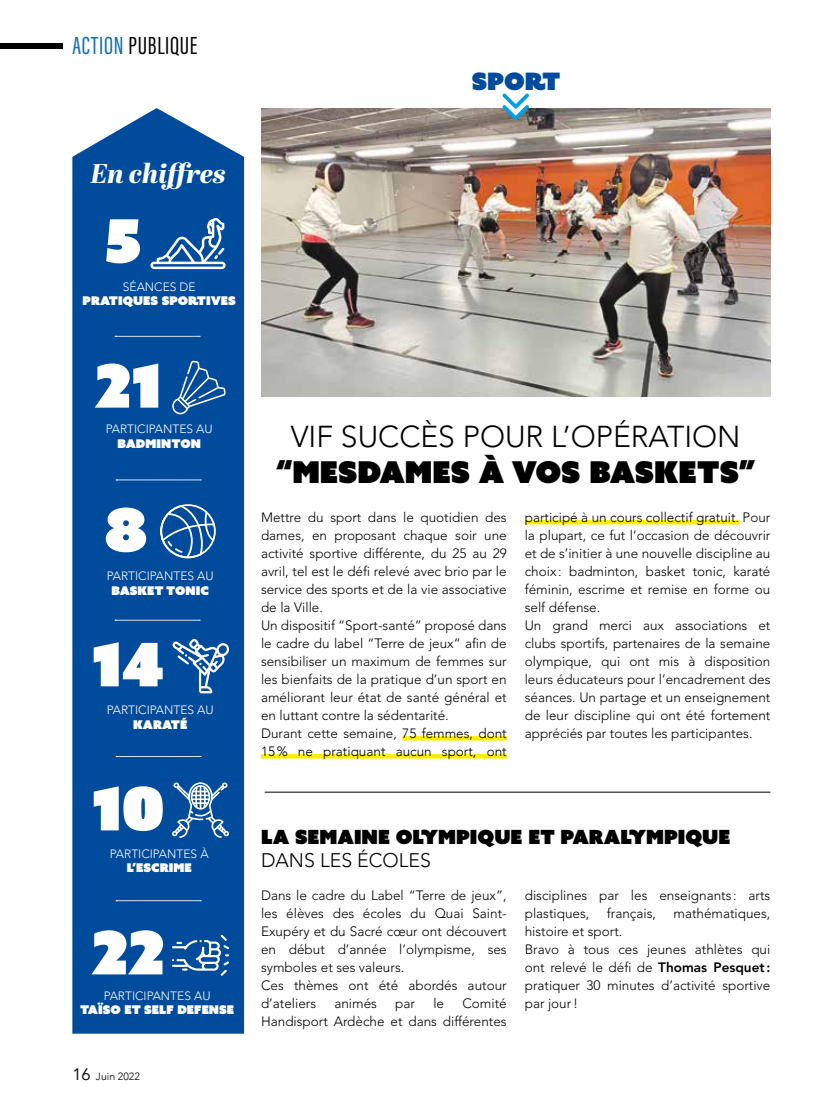
<style>
.page{position:relative;width:830px;height:1106px;background:#fff}
.page>*{position:absolute;margin:0;border:0;box-sizing:border-box;transform-origin:0 0}
.t1{font:60px "Azo Sans Uber";color:#fff}
.t2{font:300 30px "Avenir LT Std";color:#000}
.t3{font:30px "Azo Sans Uber";color:#000}
.t4{font:italic 800 27px "Abril Display";letter-spacing:-.005em;color:#fff}
.t5{font:25.5px "Acumin Pro Extra Cond";letter-spacing:.03em;color:#000}
.t6{font:24px "Azo Sans Uber";color:#004b9c}
.t7{font:19.5px "Azo Sans Uber";color:#000}
.t8{font:300 19.5px "Avenir LT Std";color:#000}
.t9{font:16.5px "Avenir";color:#000}
.t10{font:300 13.5px/18px "Avenir LT Std";color:#000}
.t11{font:300 13.5px "Avenir";color:#000}
.t12{font:300 12px "Avenir LT Std";color:#fff}
.t13{font:12px "Azo Sans Uber";color:#fff}
.t14{font:300 10.5px "Avenir";color:#000}
.s1{color:#0e6eb6}
.s2{font-family:"Avenir"}
.s3{font-family:"Avenir LT Std"}
.s4{font-weight:800}
</style>
<div class="page">
<div style="left:0;top:43px;width:63px;height:6px;background:#000"></div>
<svg style="left:402px;top:736px;width:104px;height:4px"></svg>
<svg style="left:261px;top:754px;width:245px;height:4px"></svg>
<hr style="left:524px;top:520px;width:214px;height:4px;background:#fe0">
<div style="left:72px;top:108px;width:172px;height:925px;background:#004b9c"></div>
<svg style="left:115px;top:336px;width:85px;height:1px"></svg>
<svg style="left:116px;top:479px;width:85px;height:1px"></svg>
<svg style="left:115px;top:620px;width:85px;height:1px"></svg>
<svg style="left:116px;top:756px;width:85px;height:1px"></svg>
<svg style="left:116px;top:900px;width:85px;height:1px"></svg>
<img style="left:261px;top:108px;width:509px;height:288px">
<hr style="left:264px;top:792px;width:506px;height:1px;background:#000">
<svg style="left:150px;top:218px;width:75px;height:51px"></svg>
<svg style="left:172px;top:361px;width:53px;height:53px;background:#2766ab"></svg>
<svg style="left:160px;top:504px;width:56px;height:54px;background:#3a73b2"></svg>
<svg style="left:172px;top:638px;width:57px;height:55px"></svg>
<svg style="left:171px;top:782px;width:59px;height:55px;background:#437ab5"></svg>
<svg style="left:172px;top:934px;width:57px;height:41px;background:#3a74b2"></svg>
<svg style="left:501px;top:93px;width:30px;height:27px"></svg>
<h3 class="t5" style="left:72px;top:30px;width:126px"><span class="s1">ACTION</span> PUBLIQUE</h3>
<h3 class="t6" style="left:471px;top:65px;width:90px">SPORT</h3>
<h3 class="t4" style="left:91px;top:154px;width:136px">En chiffres</h3>
<h1 class="t1" style="left:105px;top:201px;width:38px">5</h1>
<p class="t12" style="left:123px;top:280px;width:74px">SÉANCES DE</p>
<p class="t13" style="left:82px;top:293px;width:155px">PRATIQUES SPORTIVES</p>
<h1 class="t1" style="left:94px;top:346px;width:68px">21</h1>
<p class="t12" style="left:106px;top:422px;width:108px">PARTICIPANTES AU</p>
<p class="t13" style="left:118px;top:435px;width:85px">BADMINTON</p>
<h1 class="t1" style="left:104px;top:490px;width:45px">8</h1>
<p class="t12" style="left:107px;top:569px;width:108px">PARTICIPANTES AU</p>
<p class="t13" style="left:112px;top:582px;width:99px">BASKET TONIC</p>
<h1 class="t1" style="left:91px;top:624px;width:74px">14</h1>
<p class="t12" style="left:107px;top:703px;width:108px">PARTICIPANTES AU</p>
<p class="t13" style="left:133px;top:716px;width:56px">KARATÉ</p>
<h1 class="t1" style="left:91px;top:768px;width:74px">10</h1>
<p class="t12" style="left:110px;top:846px;width:100px">PARTICIPANTES À</p>
<p class="t13" style="left:127px;top:860px;width:66px">L’ESCRIME</p>
<h1 class="t1" style="left:91px;top:912px;width:75px">22</h1>
<p class="t12" style="left:104px;top:988px;width:108px">PARTICIPANTES AU</p>
<p class="t13" style="left:80px;top:1002px;width:155px">TAÏSO ET SELF DEFENSE</p>
<p class="t9" style="left:72px;top:1064px;width:20px">16</p>
<p class="t14" style="left:96px;top:1070px;width:45px">Juin 2022</p>
<h2 class="t2" style="left:291px;top:418px;width:451px">VIF SUCCÈS POUR L’OPÉRATION</h2>
<h2 class="t3" style="left:276px;top:452px;width:480px">“MESDAMES À VOS BASKETS”</h2>
<p class="t10" style="left:261px;top:508px;width:247px">Mettre du sport dans le quotidien des dames, en proposant chaque soir une activité sportive différente, du 25 au 29 avril, tel est le défi relevé avec brio par le service des sports et de la vie associative de la Ville.<br>Un dispositif “Sport-santé” proposé dans le cadre du label “Terre de jeux” afin de sensibiliser un maximum de femmes sur les bienfaits de la pratique d’un sport en améliorant leur état de santé général et en luttant contre la sédentarité.<br>Durant cette semaine, <span class="s2">75 femmes, dont</span></p>
<p class="t11" style="left:261px;top:743px;width:247px">15% ne pratiquant aucun sport, ont</p>
<p class="t11" style="left:524px;top:509px;width:247px">participé à un cours collectif gratuit. <span class="s3">Pour</span></p>
<p class="t10" style="left:524px;top:526px;width:247px">la plupart, ce fut l’occasion de découvrir et de s’initier à une nouvelle discipline au choix : badminton, basket tonic, karaté féminin, escrime et remise en forme ou self défense.<br>Un grand merci aux associations et clubs sportifs, partenaires de la semaine olympique, qui ont mis à disposition leurs éducateurs pour l’encadrement des séances. Un partage et un enseignement de leur discipline qui ont été fortement appréciés par toutes les participantes.</p>
<h3 class="t7" style="left:261px;top:823px;width:470px">LA SEMAINE OLYMPIQUE ET PARALYMPIQUE</h3>
<h3 class="t8" style="left:261px;top:849px;width:171px">DANS LES ÉCOLES</h3>
<p class="t10" style="left:261px;top:886px;width:247px">Dans le cadre du Label “Terre de jeux”, les élèves des écoles du Quai Saint-<br>Exupéry et du Sacré cœur ont découvert en début d’année l’olympisme, ses symboles et ses valeurs.<br>Ces thèmes ont été abordés autour d’ateliers</p>
<p class="t10" style="left:524px;top:886px;width:247px">disciplines par les enseignants : arts plastiques,</p>
<p class="t10" style="left:606px;top:904px;width:51px">français,</p>
<p class="t10" style="left:673px;top:904px;width:98px">mathématiques,</p>
<p class="t10" style="left:524px;top:922px;width:247px">histoire et sport.<br>Bravo à tous ces jeunes athlètes qui ont relevé le défi de <span class="s4">Thomas Pesquet: </span>pratiquer 30 minutes d’activité sportive par jour!</p>
<p class="t10" style="left:334px;top:994px;width:44px">animés</p>
<p class="t10" style="left:395px;top:994px;width:21px">par</p>
<p class="t10" style="left:433px;top:994px;width:12px">le</p>
<p class="t10" style="left:261px;top:994px;width:247px;text-align:right">Comité<br>Handisport Ardèche et dans différentes</p>
</div>
